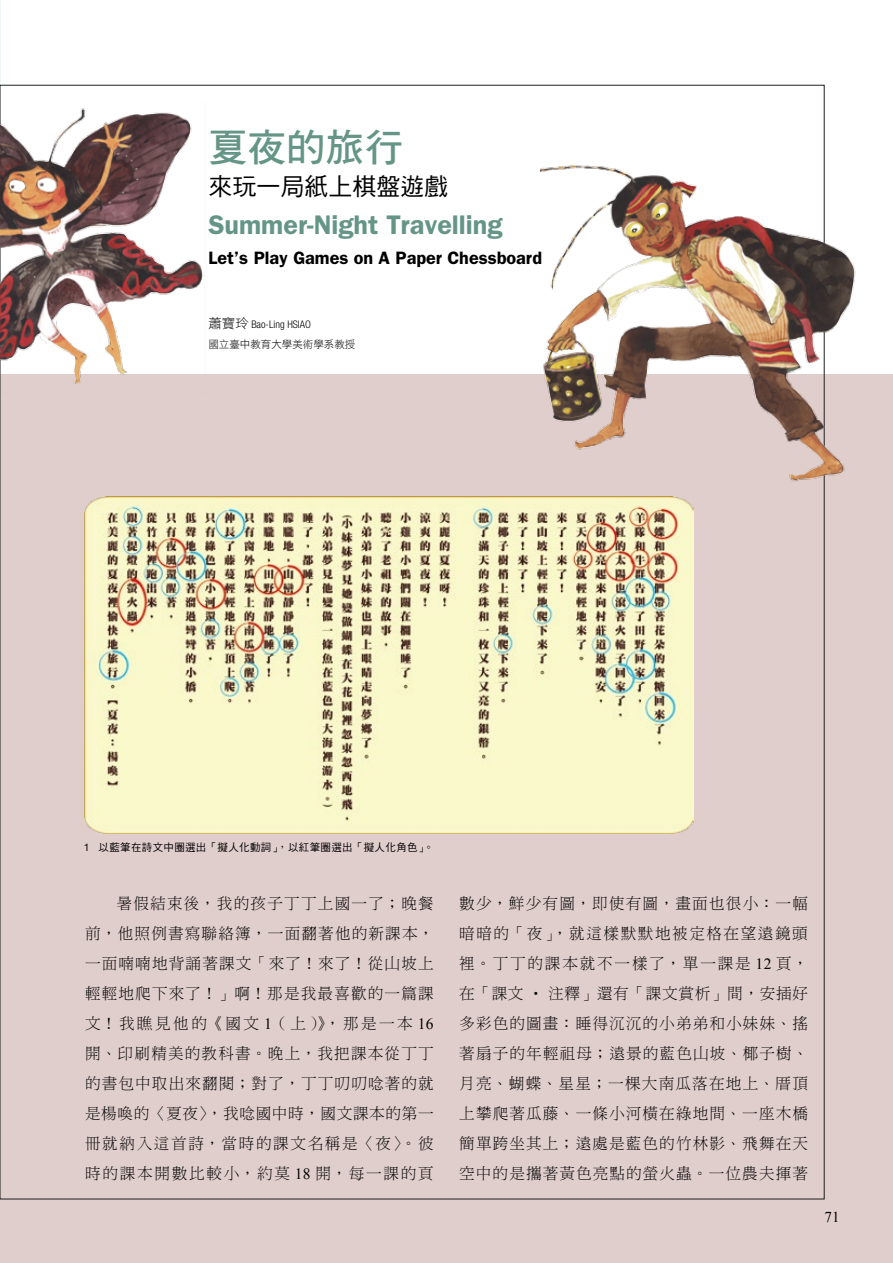
<style>
.page{position:relative;width:893px;height:1263px;background:#fff}
.page>*{position:absolute;margin:0;border:0;box-sizing:border-box;transform-origin:0 0}
.t1{font:39px "DF Hei Std W7";color:#649586}
.t2{font:600 27px "Franklin Gothic";color:#649586}
.t3{font:24px "DF Hei Std W5";color:#000}
.t4{font:600 18px "Franklin Gothic";color:#000}
.t5{font:15.6px/30px "DF Ming Std W3";letter-spacing:.07em;color:#000;text-align:justify}
.t6{font:15px "Times New Roman";color:#000}
.t7{font:10.5px "DF Hei Std W5";letter-spacing:.03em;color:#000}
.t8{font:300 condensed 10.5px "Helvetica Neue LT Std";color:#000}
.t9{font:10.5px "DF Hei Std W3";color:#000}
.s1{font-family:"DF Hei Std W3";font-weight:400;font-stretch:normal;font-size:13.5px}
.s2{font-family:"Helvetica Neue"}
.s3{font-family:"Times New Roman"}
</style>
<div class="page">
<div style="left:0;top:374px;width:893px;height:889px;background:#e0cecc"></div>
<img style="left:84px;top:496px;width:609px;height:337px">
<img style="left:540px;top:162px;width:316px;height:323px">
<img style="left:0;top:102px;width:203px;height:297px">
<h1 class="t1" style="left:208px;top:126px;width:196px">夏夜的旅行</h1>
<h3 class="t3" style="left:208px;top:173px;width:241px">來玩一局紙上棋盤遊戲</h3>
<h2 class="t2" style="left:208px;top:209px;width:296px">Summer-Night Travelling</h2>
<p class="t4" style="left:208px;top:247px;width:335px">Let’s Play Games on A Paper Chessboard</p>
<p class="t8" style="left:208px;top:319px;width:104px"><span class="s1">蕭寶玲</span> Bao-Ling HSIAO</p>
<p class="t9" style="left:208px;top:338px;width:148px">國立臺中教育大學美術學系教授</p>
<p class="t7" style="left:84px;top:842px;width:352px"><span class="s2">1</span> 以藍筆在詩文中圈選出「擬人化動詞」，以紅筆圈選出「擬人化角色」。</p>
<p class="t5" style="left:85px;top:888px;width:350px;text-indent:31px">暑假結束後，我的孩子丁丁上國一了；晚餐前，他照例書寫聯絡簿，一面翻著他的新課本，一面喃喃地背誦著課文「來了！來了！從山坡上輕輕地爬下來了！」啊！那是我最喜歡的一篇課文！我瞧見他的《國文 <span class="s3">1</span>（上）》，那是一本 <span class="s3">16</span>開、印刷精美的教科書。晚上，我把課本從丁丁的書包中取出來翻閱；對了，丁丁叨叨唸著的就是楊喚的〈夏夜〉，我唸國中時，國文課本的第一冊就納入這首詩，當時的課文名稱是〈夜〉。彼時的課本開數比較小，約莫 <span class="s3">18</span> 開，每一課的頁</p>
<p class="t5" style="left:459px;top:888px;width:350px">數少，鮮少有圖，即使有圖，畫面也很小：一幅暗暗的「夜」，就這樣默默地被定格在望遠鏡頭裡。丁丁的課本就不一樣了，單一課是 <span class="s3">12</span> 頁，在「課文 ‧ 注釋」還有「課文賞析」間，安插好多彩色的圖畫：睡得沉沉的小弟弟和小妹妹、搖著扇子的年輕祖母；遠景的藍色山坡、椰子樹、月亮、蝴蝶、星星；一棵大南瓜落在地上、厝頂上攀爬著瓜藤、一條小河橫在綠地間、一座木橋簡單跨坐其上；遠處是藍色的竹林影、飛舞在天空中的是攜著黃色亮點的螢火蟲。一位農夫揮著</p>
<p class="t6" style="left:825px;top:1207px;width:16px">71</p>
</div>
